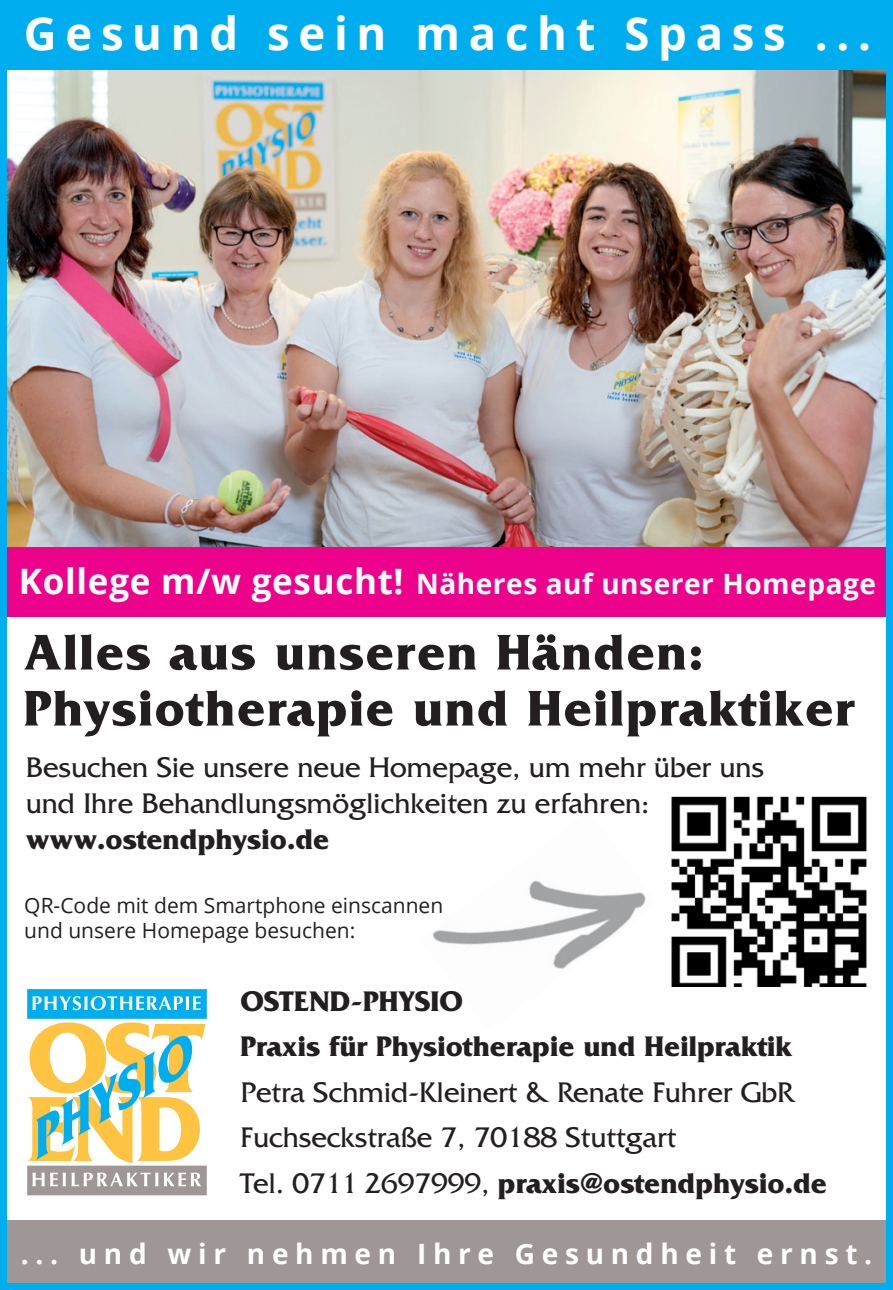
<style>
.page{position:relative;width:893px;height:1290px;background:#fff}
.page>*{position:absolute;margin:0;border:0;box-sizing:border-box;transform-origin:0 0}
.t1{font:700 52.5px/56px "Friz Quadrata";letter-spacing:.03em;color:#231f20}
.t2{font:700 45.5px "Open Sans";letter-spacing:.19em;color:#fff}
.t3{font:29.75px/45.5px "Friz Quadrata";color:#231f20}
.t4{font:700 29.75px/45.5px "Friz Quadrata";color:#231f20}
.t5{font:700 28px "Open Sans";letter-spacing:.02em;color:#fff}
.t6{font:700 28px "Open Sans";letter-spacing:.24em;color:#fff}
.t7{font:21px/25.2px "Open Sans";color:#231f20}
.s1{font-size:35px}
.s2{font-weight:700}
</style>
<div class="page">
<img style="left:432px;top:880px;width:214px;height:89px">
<img style="left:8px;top:69px;width:877px;height:478px">
<div style="left:0;top:0;width:893px;height:69px;background:#00aeef"></div>
<svg style="left:28px;top:1022px;width:177px;height:141px"></svg>
<div style="left:27px;top:1165px;width:180px;height:30px;background:#9f9795"></div>
<svg style="left:33px;top:1172px;width:168px;height:14px"></svg>
<div style="left:27px;top:989px;width:180px;height:30px;background:#00aeef"></div>
<svg style="left:33px;top:996px;width:168px;height:14px"></svg>
<div style="left:0;top:1220px;width:893px;height:70px;background:#9f9795"></div>
<img style="left:671px;top:796px;width:196px;height:190px">
<div style="left:0;top:547px;width:893px;height:70px;background:#ed028c"></div>
<div style="left:0;top:0;width:893px;height:1290px;border:7px solid #00aeef"></div>
<h2 class="t2" style="left:24px;top:1px;width:849px">Gesund sein macht Spass ...</h2>
<p class="t5" style="left:19px;top:564px;width:859px"><span class="s1">Kollege m/w gesucht!</span> Näheres auf unserer Homepage</p>
<h1 class="t1" style="left:24px;top:625px;width:832px">Alles aus unseren Händen:<br>Physiotherapie und Heilpraktiker</h1>
<p class="t3" style="left:26px;top:750px;width:740px;line-height:35.7px">Besuchen Sie unsere neue Homepage, um mehr über uns und Ihre Behandlungsmöglichkeiten zu erfahren:</p>
<p class="t4" style="left:26px;top:817px;width:305px">www.ostendphysio.de</p>
<p class="t7" style="left:24px;top:892px;width:420px">QR-Code mit dem Smartphone einscannen und unsere Homepage besuchen:</p>
<p class="t4" style="left:241px;top:979px;width:553px">OSTEND-PHYSIO<br>Praxis für Physiotherapie und Heilpraktik</p>
<p class="t3" style="left:241px;top:1070px;width:588px">Petra Schmid-Kleinert &amp; Renate Fuhrer GbR<br>Fuchseckstraße 7, 70188 Stuttgart<br>Tel. 0711 2697999, <span class="s2">praxis@ostendphysio.de</span></p>
<p class="t6" style="left:21px;top:1234px;width:853px">... und wir nehmen Ihre Gesundheit ernst.</p>
</div>
